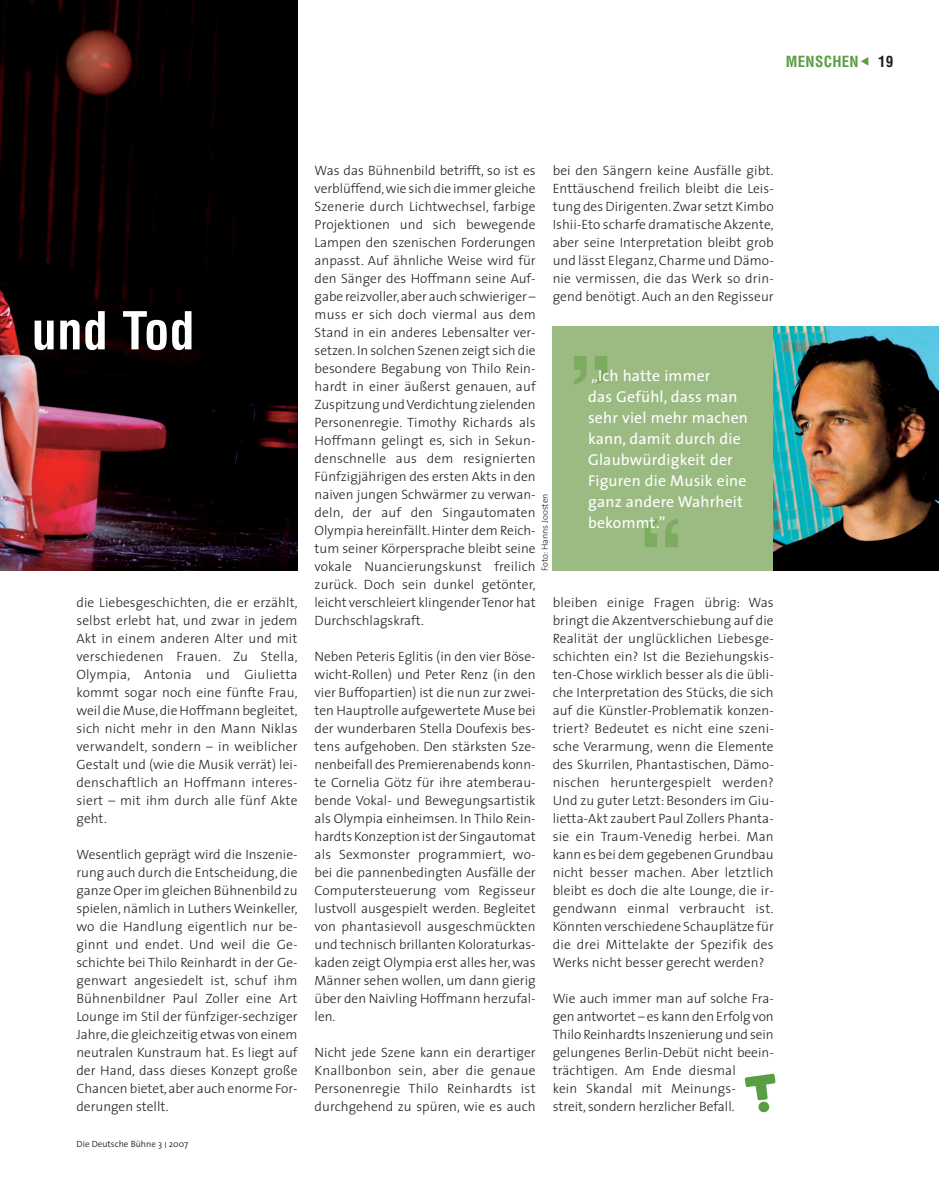
<style>
.page{position:relative;width:939px;height:1194px;background:#fff}
.page>*{position:absolute;margin:0;border:0;box-sizing:border-box;transform-origin:0 0}
.t1{font:700 condensed 105px "Helvetica";color:#7dab60}
.t2{font:700 condensed 51px "Helvetica";color:#fff}
.t3{font:15.75px/21px "The Sans";letter-spacing:.01em;color:#fff}
.t4{font:700 condensed 15px "Helvetica";letter-spacing:.02em;color:#5a9d44}
.t5{font:700 condensed 15px "Helvetica";color:#231f20}
.t6{font:300 13.5px/18px "The Sans";color:#231f20;text-align:justify}
.t7{font:300 9px "The Sans";color:#231f20}
.t8{font:300 9px "The Sans";color:#231f20}
.s1{font-style:inherit}
</style>
<div class="page">
<div style="left:553px;top:327px;width:221px;height:244px;background:#9bbb83"></div>
<img style="left:774px;top:327px;width:165px;height:244px">
<img style="left:0;top:0;width:298px;height:571px">
<img style="left:745px;top:1074px;width:30px;height:38px">
<p class="t4" style="left:786px;top:56px;width:74px">MENSCHEN</p>
<p class="t5" style="left:878px;top:56px;width:16px">19</p>
<h2 class="t2" style="left:32px;top:311px;width:165px">und Tod</h2>
<p class="t6" style="left:76px;top:595px;width:223px">die Liebesgeschichten, die er erzählt, selbst erlebt hat, und zwar in jedem Akt in einem anderen Alter und mit verschiedenen Frauen. Zu Stella, Olympia, Antonia und Giulietta kommt sogar noch eine fünfte Frau, weil die Muse, die Hoffmann begleitet, sich nicht mehr in den Mann Niklas verwandelt, sondern – in weiblicher Gestalt und (wie die Musik verrät) lei&shy;denschaftlich an Hoffmann interes&shy;siert – mit ihm durch alle fünf Akte geht.</p>
<p class="t6" style="left:76px;top:847px;width:223px">Wesentlich geprägt wird die Inszenie&shy;rung auch durch die Entscheidung, die ganze Oper im gleichen Bühnenbild zu spielen, nämlich in Luthers Weinkeller, wo die Handlung eigentlich nur be&shy;ginnt und endet. Und weil die Ge&shy;schichte bei Thilo Reinhardt in der Ge&shy;genwart angesiedelt ist, schuf ihm Bühnenbildner Paul Zoller eine Art Lounge im Stil der fünfziger-sechziger Jahre,die gleichzeitig etwas von einem neutralen Kunstraum hat. Es liegt auf der Hand, dass dieses Konzept große Chancen bietet,aber auch enorme For&shy;derungen stellt.</p>
<p class="t7" style="left:77px;top:1141px;width:113px">Die Deutsche Bühne 3 <span class="s1">I</span> 2007</p>
<p class="t6" style="left:553px;top:163px;width:223px">bei den Sängern keine Ausfälle gibt.<br>Enttäuschend freilich bleibt die Leis&shy;tung des Dirigenten. Zwar setzt Kimbo Ishii-Eto scharfe dramatische Akzente, aber seine Interpretation bleibt grob und lässt Eleganz, Charme und Dämo&shy;nie vermissen, die das Werk so drin&shy;gend benötigt. Auch an den Regisseur</p>
<p class="t6" style="left:315px;top:163px;width:223px">Was das Bühnenbild betrifft, so ist es verblüffend,wie sich die immer gleiche Szenerie durch Lichtwechsel, farbige Projektionen und sich bewegende Lampen den szenischen Forderungen anpasst. Auf ähnliche Weise wird für den Sänger des Hoffmann seine Auf&shy;gabe reizvoller,aber auch schwieriger – muss er sich doch viermal aus dem Stand in ein anderes Lebensalter ver&shy;setzen. In solchen Szenen zeigt sich die besondere Begabung von Thilo Rein&shy;hardt in einer äußerst genauen, auf Zuspitzung und Verdichtung zielenden Personenregie. Timothy Richards als Hoffmann gelingt es, sich in Sekun&shy;denschnelle aus dem resignierten Fünfzigjährigen des ersten Akts in den naiven jungen Schwärmer zu verwan&shy;deln, der auf den Singautomaten Olympia hereinfällt. Hinter dem Reich&shy;tum seiner Körpersprache bleibt seine vokale Nuancierungskunst freilich zurück. Doch sein dunkel getönter, leicht verschleiert klingender Tenor hat Durchschlagskraft.</p>
<p class="t6" style="left:315px;top:649px;width:223px">Neben Peteris Eglitis (in den vier Böse&shy;wicht-Rollen) und Peter Renz (in den vier Buffopartien) ist die nun zur zwei&shy;ten Hauptrolle aufgewertete Muse bei der wunderbaren Stella Doufexis bes&shy;tens aufgehoben. Den stärksten Sze&shy;nenbeifall des Premierenabends konn&shy;te Cornelia Götz für ihre atemberau&shy;bende Vokal- und Bewegungsartistik als Olympia einheimsen. In Thilo Rein&shy;hardts Konzeption ist der Singautomat als Sexmonster programmiert, wo&shy;bei die pannenbedingten Ausfälle der Computersteuerung vom Regisseur lustvoll ausgespielt werden. Begleitet von phantasievoll ausgeschmückten und technisch brillanten Koloraturkas&shy;kaden zeigt Olympia erst alles her, was Männer sehen wollen, um dann gierig über den Naivling Hoffmann herzufal&shy;len.</p>
<p class="t6" style="left:315px;top:1045px;width:223px">Nicht jede Szene kann ein derartiger Knallbonbon sein, aber die genaue Personenregie Thilo Reinhardts ist durchgehend zu spüren, wie es auch</p>
<h1 class="t1" style="left:564px;top:291px;width:54px">„</h1>
<p class="t3" style="left:588px;top:367px;width:161px">„Ich hatte immer<br>das Gefühl, dass man sehr viel mehr machen kann, damit durch die<br>Glaubwürdigkeit der<br>Figuren die Musik eine ganz andere Wahrheit bekommt.”</p>
<p class="t8" style="left:541px;top:571px;width:79px;rotate:-90deg">Foto: Hanns Joosten</p>
<h1 class="t1" style="left:688px;top:612px;width:54px;rotate:-180deg">„</h1>
<p class="t6" style="left:553px;top:595px;width:223px">bleiben einige Fragen übrig: Was bringt die Akzentverschiebung auf die Realität der unglücklichen Liebesge&shy;schichten ein? Ist die Beziehungskis&shy;ten-Chose wirklich besser als die übli&shy;che Interpretation des Stücks, die sich auf die Künstler-Problematik konzen&shy;triert? Bedeutet es nicht eine szeni&shy;sche Verarmung, wenn die Elemente des Skurrilen, Phantastischen, Dämo&shy;nischen heruntergespielt werden?<br>Und zu guter Letzt: Besonders im Giu&shy;lietta-Akt zaubert Paul Zollers Phanta&shy;sie ein Traum-Venedig herbei. Man kann es bei dem gegebenen Grundbau nicht besser machen. Aber letztlich bleibt es doch die alte Lounge, die ir&shy;gendwann einmal verbraucht ist.<br>Könnten verschiedene Schauplätze für die drei Mittelakte der Spezifik des Werks nicht besser gerecht werden?</p>
<p class="t6" style="left:553px;top:991px;width:223px;text-align:left">Wie auch immer man auf solche Fra&shy;gen antwortet – es kann den Erfolg von Thilo Reinhardts Inszenierung und sein gelungenes Berlin-Debüt nicht beein&shy;trächtigen. Am Ende diesmal<br>kein Skandal mit Meinungs-<br>streit, sondern herzlicher Befall.</p>
</div>
